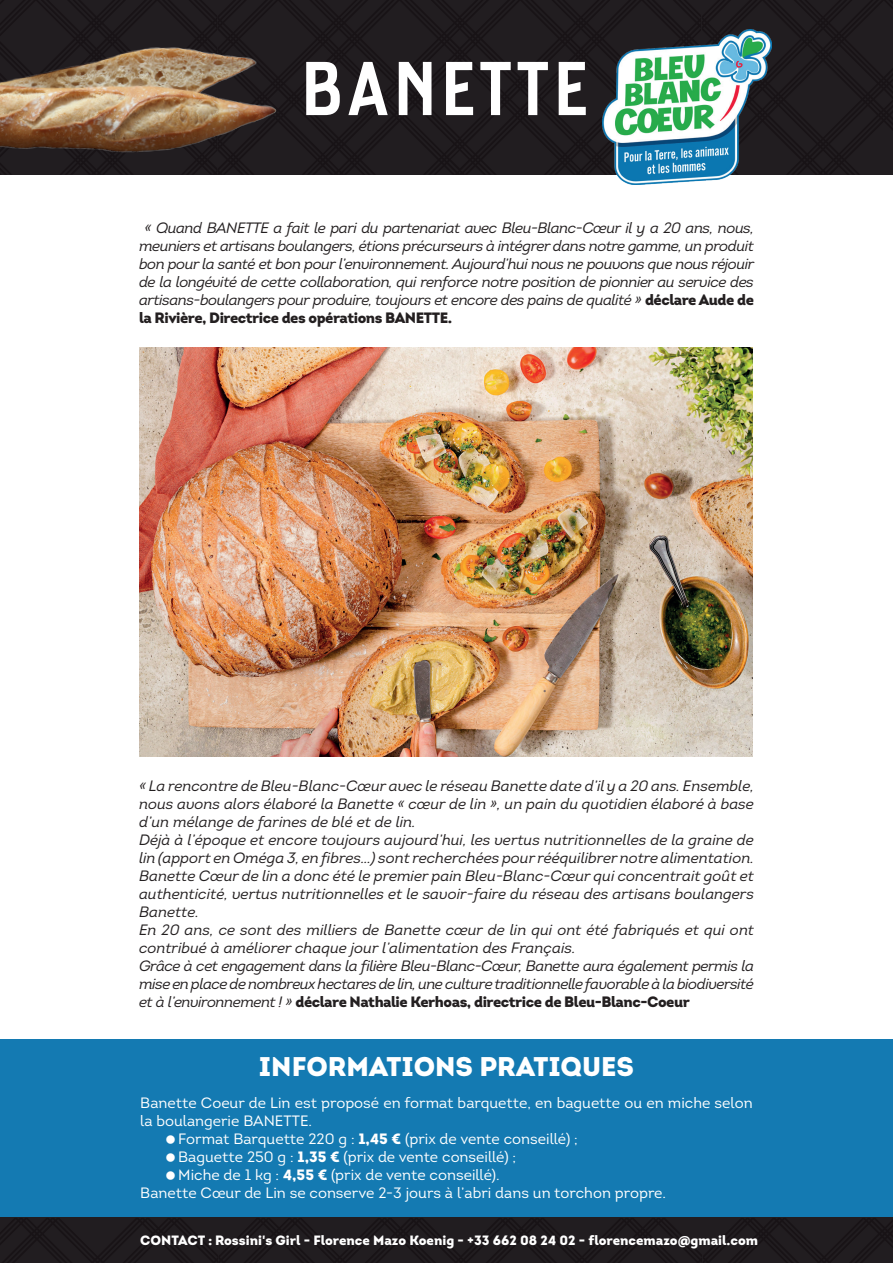
<style>
.page{position:relative;width:893px;height:1263px;background:#fff}
.page>*{position:absolute;margin:0;border:0;box-sizing:border-box;transform-origin:0 0}
.t1{font:900 27px "Intro";color:#fff}
.t2{font:italic 15px/18px "Intro";color:#231f20;text-align:justify}
.t3{font:15px "Intro";color:#fff}
.t4{font:900 13.5px "Intro";color:#fff}
.s1{font-weight:900;font-style:normal}
.s2{font-weight:900}
</style>
<div class="page">
<div style="left:0;top:1040px;width:893px;height:193px;background:#147ab2"></div>
<svg style="left:0;top:1218px;width:893px;height:45px;background:#1e1a1d"></svg>
<svg style="left:0;top:0;width:893px;height:175px;background:#2f2c2e"></svg>
<img style="left:0;top:8px;width:288px;height:157px">
<img style="left:140px;top:348px;width:613px;height:408px">
<img style="left:602px;top:30px;width:169px;height:155px">
<p class="t2" style="left:139px;top:219px;width:617px;text-indent:5px">« Quand BANETTE a fait le pari du partenariat avec Bleu-Blanc-Cœur il y a 20 ans, nous, meuniers et artisans boulangers, étions précurseurs à intégrer dans notre gamme, un produit bon pour la santé et bon pour l’environnement. Aujourd’hui nous ne pouvons que nous réjouir de la longévité de cette collaboration, qui renforce notre position de pionnier au service des artisans-boulangers pour produire, toujours et encore des pains de qualité » <span class="s1">déclare Aude de la Rivière, Directrice des opérations BANETTE.</span></p>
<p class="t2" style="left:139px;top:777px;width:616px;text-align:left">« La rencontre de Bleu-Blanc-Cœur avec le réseau Banette date d’il y a 20 ans. Ensemble, nous avons alors élaboré la Banette « cœur de lin », un pain du quotidien élaboré à base d’un mélange de farines de blé et de lin.<br>Déjà à l’époque et encore toujours aujourd’hui, les vertus nutritionnelles de la graine de lin (apport en Oméga 3, en fibres…) sont recherchées pour rééquilibrer notre alimentation.<br>Banette Cœur de lin a donc été le premier pain Bleu-Blanc-Cœur qui concentrait goût et authenticité, vertus nutritionnelles et le savoir-faire du réseau des artisans boulangers Banette.<br>En 20 ans, ce sont des milliers de Banette cœur de lin qui ont été fabriqués et qui ont contribué à améliorer chaque jour l’alimentation des Français.<br>Grâce à cet engagement dans la filière Bleu-Blanc-Cœur, Banette aura également permis la mise en place de nombreux hectares de lin, une culture traditionnelle favorable à la biodiversité et à l’environnement ! » <span class="s1">déclare Nathalie Kerhoas, directrice de Bleu-Blanc-Coeur</span></p>
<h1 class="t1" style="left:259px;top:1048px;width:377px">INFORMATIONS PRATIQUES</h1>
<p class="t3" style="left:140px;top:1094px;width:614px">Banette Coeur de Lin est proposé en format barquette, en baguette ou en miche selon</p>
<p class="t3" style="left:140px;top:1112px;width:173px">la boulangerie BANETTE.</p>
<p class="t3" style="left:178px;top:1130px;width:401px">Format Barquette 220 g : <span class="s2">1,45 €</span> (prix de vente conseillé) ;</p>
<p class="t3" style="left:178px;top:1148px;width:339px">Baguette 250 g : <span class="s2">1,35 €</span> (prix de vente conseillé) ;</p>
<p class="t3" style="left:178px;top:1166px;width:323px">Miche de 1 kg : <span class="s2">4,55 €</span> (prix de vente conseillé).</p>
<p class="t3" style="left:140px;top:1184px;width:527px">Banette Cœur de Lin se conserve 2-3 jours à l’abri dans un torchon propre.</p>
<p class="t4" style="left:140px;top:1231px;width:619px">CONTACT : Rossini's Girl - Florence Mazo Koenig - +33 662 08 24 02 - florencemazo@gmail.com</p>
</div>
